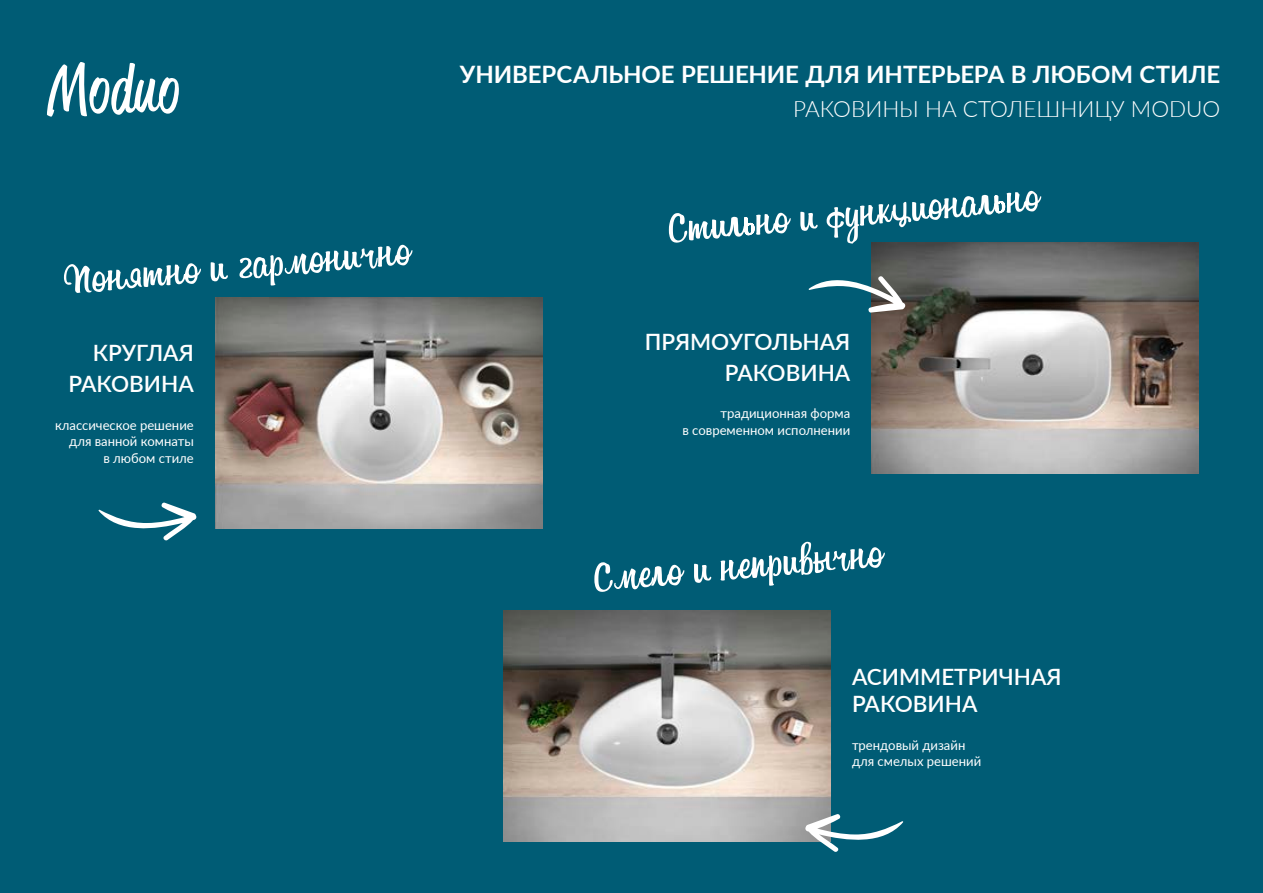
<style>
.page{position:relative;width:1263px;height:893px;background:#005c75}
.page>*{position:absolute;margin:0;border:0;box-sizing:border-box;transform-origin:0 0}
.naglowki_H1_PL{font:700 24px "Lato";letter-spacing:-.005em;color:#fff}
.naglowki_h2_en{font:600 22.5px/27px "Lato";color:#fff}
.naglowki_h2_en-2{font:300 22.5px "Lato";color:#fff}
.NAGLOWEK_10pkt{font:13.5px/16.5px "Lato";color:#fff;text-align:right}
</style>
<div class="page">
<img style="left:215px;top:298px;width:327px;height:231px">
<svg style="left:98px;top:502px;width:99px;height:39px"></svg>
<img style="left:872px;top:242px;width:326px;height:231px">
<svg style="left:808px;top:271px;width:98px;height:42px"></svg>
<img style="left:504px;top:610px;width:327px;height:231px">
<svg style="left:805px;top:813px;width:98px;height:39px"></svg>
<svg style="left:47px;top:62px;width:132px;height:55px"></svg>
<svg style="left:64px;top:244px;width:348px;height:60px"></svg>
<svg style="left:594px;top:541px;width:291px;height:51px"></svg>
<svg style="left:669px;top:190px;width:372px;height:70px"></svg>
<p class="naglowki_h2_en" style="left:93px;top:338px;width:103px">КРУГЛАЯ</p>
<p class="naglowki_h2_en" style="left:68px;top:370px;width:127px">РАКОВИНА</p>
<p class="NAGLOWEK_10pkt" style="left:55px;top:416px;width:140px">классическое решение</p>
<p class="NAGLOWEK_10pkt" style="left:69px;top:433px;width:126px">для ванной комнаты в любом стиле</p>
<p class="naglowki_H1_PL" style="left:460px;top:57px;width:762px">УНИВЕРСАЛЬНОЕ РЕШЕНИЕ ДЛЯ ИНТЕРЬЕРА В ЛЮБОМ СТИЛЕ</p>
<p class="naglowki_h2_en-2" style="left:793px;top:93px;width:429px">РАКОВИНЫ НА СТОЛЕШНИЦУ MODUO</p>
<p class="naglowki_h2_en" style="left:645px;top:327px;width:207px">ПРЯМОУГОЛЬНАЯ</p>
<p class="naglowki_h2_en" style="left:725px;top:358px;width:127px">РАКОВИНА</p>
<p class="NAGLOWEK_10pkt" style="left:682px;top:405px;width:169px">традиционная форма<br>в современном исполнении</p>
<p class="naglowki_h2_en" style="left:852px;top:663px;width:211px">АСИММЕТРИЧНАЯ<br>РАКОВИНА</p>
<p class="NAGLOWEK_10pkt" style="left:852px;top:736px;width:115px">трендовый дизайн</p>
<p class="NAGLOWEK_10pkt" style="left:852px;top:753px;width:131px">для смелых решений</p>
</div>
